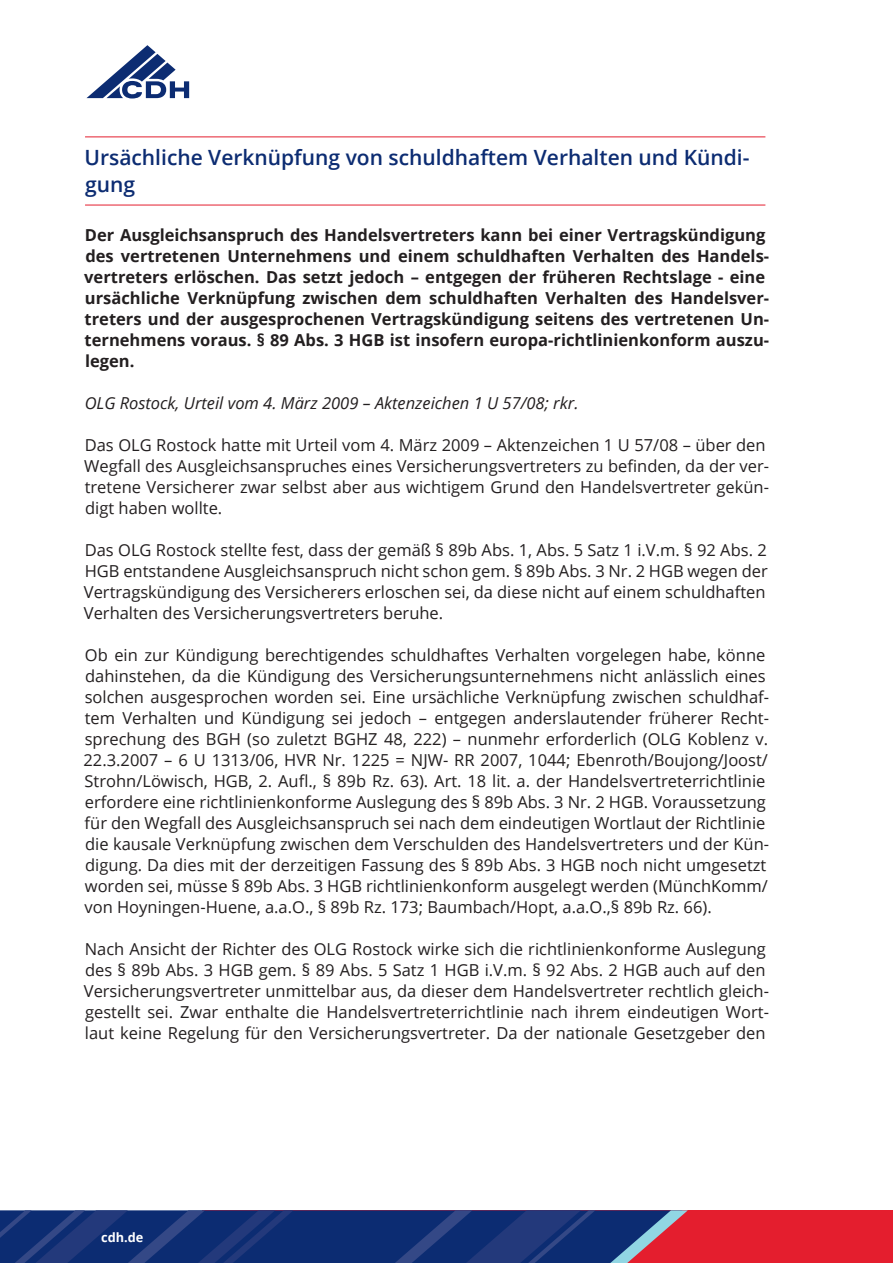
<style>
.page{position:relative;width:893px;height:1263px;background:#fff}
.page>*{position:absolute;margin:0;border:0;box-sizing:border-box;transform-origin:0 0}
.t1{font:600 21px/27px "Open Sans";color:#0c2c72}
.t2{font:16.5px/21px "Open Sans";color:#231f20}
.t3{font:700 16.5px/21px "Open Sans";color:#231f20}
.t4{font:italic 16.5px "Open Sans";color:#231f20}
.t5{font:700 12.75px "Open Sans";color:#fff}
</style>
<div class="page">
<div style="left:202px;top:1210px;width:691px;height:53px;background:#e41e2e"></div>
<svg style="left:0;top:1210px;width:688px;height:53px;background:#203374"></svg>
<hr style="left:85px;top:136px;width:680px;height:1px;background:#e41e2e">
<hr style="left:85px;top:205px;width:680px;height:1px;background:#e41e2e">
<svg style="left:86px;top:45px;width:103px;height:54px"></svg>
<p class="t1" style="left:85px;top:143px;width:666px">Ursächliche Verknüpfung von schuldhaftem Verhalten und Kündi&shy;gung</p>
<p class="t3" style="left:84px;top:224px;width:686px">Der Ausgleichsanspruch des Handelsvertreters kann bei einer Vertragskündigung des vertretenen Unternehmens und einem schuldhaften Verhalten des Handels&shy;vertreters erlöschen. Das setzt jedoch – entgegen der früheren Rechtslage - eine ursächliche Verknüpfung zwischen dem schuldhaften Verhalten des Handelsver&shy;treters und der ausgesprochenen Vertragskündigung seitens des vertretenen Un&shy;ternehmens voraus. § 89 Abs. 3 HGB ist insofern europa-richtlinienkonform auszu&shy;legen.</p>
<p class="t4" style="left:85px;top:392px;width:495px">OLG Rostock, Urteil vom 4. März 2009 – Aktenzeichen 1 U 57/08; rkr.</p>
<p class="t2" style="left:84px;top:434px;width:686px">Das OLG Rostock hatte mit Urteil vom 4. März 2009 – Aktenzeichen 1 U 57/08 – über den Wegfall des Ausgleichsanspruches eines Versicherungsvertreters zu befinden, da der ver&shy;tretene Versicherer zwar selbst aber aus wichtigem Grund den Handelsvertreter gekün&shy;digt haben wollte.</p>
<p class="t2" style="left:84px;top:539px;width:685px">Das OLG Rostock stellte fest, dass der gemäß § 89b Abs. 1, Abs. 5 Satz 1 i.V.m. § 92 Abs. 2<br>HGB entstandene Ausgleichsanspruch nicht schon gem. § 89b Abs. 3 Nr. 2 HGB wegen der Vertragskündigung des Versicherers erloschen sei, da diese nicht auf einem schuldhaften Verhalten des Versicherungsvertreters beruhe.</p>
<p class="t2" style="left:83px;top:644px;width:687px">Ob ein zur Kündigung berechtigendes schuldhaftes Verhalten vorgelegen habe, könne dahinstehen, da die Kündigung des Versicherungsunternehmens nicht anlässlich eines solchen ausgesprochen worden sei. Eine ursächliche Verknüpfung zwischen schuldhaf&shy;tem Verhalten und Kündigung sei jedoch – entgegen anderslautender früherer Recht&shy;sprechung des BGH (so zuletzt BGHZ 48, 222) – nunmehr erforderlich (OLG Koblenz v.<br>22.3.2007 – 6 U 1313/06, HVR Nr. 1225 = NJW- RR 2007, 1044; Ebenroth/Boujong/Joost/ Strohn/Löwisch, HGB, 2. Aufl., § 89b Rz. 63). Art. 18 lit. a. der Handelsvertreterrichtlinie erfordere eine richtlinienkonforme Auslegung des § 89b Abs. 3 Nr. 2 HGB. Voraussetzung für den Wegfall des Ausgleichsanspruch sei nach dem eindeutigen Wortlaut der Richtlinie die kausale Verknüpfung zwischen dem Verschulden des Handelsvertreters und der Kün&shy;digung. Da dies mit der derzeitigen Fassung des § 89b Abs. 3 HGB noch nicht umgesetzt worden sei, müsse § 89b Abs. 3 HGB richtlinienkonform ausgelegt werden (MünchKomm/ von Hoyningen-Huene, a.a.O., § 89b Rz. 173; Baumbach/Hopt, a.a.O.,§ 89b Rz. 66).</p>
<p class="t2" style="left:84px;top:938px;width:687px">Nach Ansicht der Richter des OLG Rostock wirke sich die richtlinienkonforme Auslegung des § 89b Abs. 3 HGB gem. § 89 Abs. 5 Satz 1 HGB i.V.m. § 92 Abs. 2 HGB auch auf den Versicherungsvertreter unmittelbar aus, da dieser dem Handelsvertreter rechtlich gleich&shy;gestellt sei. Zwar enthalte die Handelsvertreterrichtlinie nach ihrem eindeutigen Wort&shy;laut keine Regelung für den Versicherungsvertreter. Da der nationale Gesetzgeber den</p>
<p class="t5" style="left:101px;top:1228px;width:44px">cdh.de</p>
</div>
